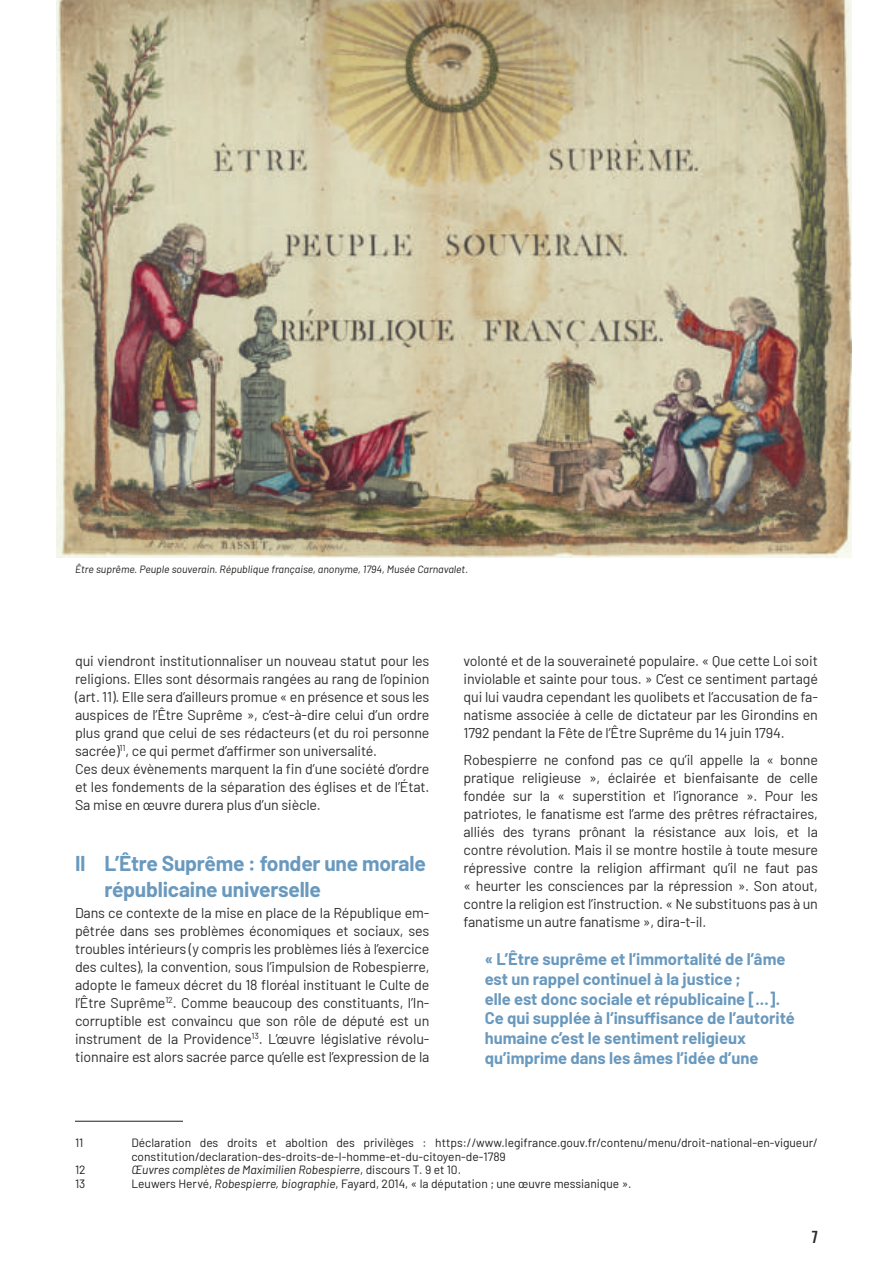
<style>
.page{position:relative;width:893px;height:1263px;background:#fff}
.page>*{position:absolute;margin:0;border:0;box-sizing:border-box;transform-origin:0 0}
.t1{font:700 21px/25.2px "Barlow";letter-spacing:-.01em;color:#6a99be}
.t2{font:700 16.5px/19.8px "Barlow";color:#6a99be}
.t3{font:500 15px "Oswald";color:#2e2d2c}
.t4{font:14.25px/18px "Barlow";letter-spacing:-.01em;color:#2e2d2c;text-align:justify}
.t5{font:12px/13.5px "Barlow";color:#1d1d1b}
.t6{font:italic 12px "Barlow";color:#1d1d1b}
.t7{font:italic 10.5px "Barlow";color:#1d1d1b}
.s1{font-style:normal}
.s2{font-style:italic}
</style>
<div class="page">
<img style="left:57px;top:0;width:795px;height:557px">
<hr style="left:75px;top:1121px;width:108px;height:1px;background:#1d1d1b">
<p class="t7" style="left:75px;top:562px;width:395px">Être suprême. Peuple souverain. République française, anonyme, 1794, Musée Carnavalet.</p>
<p class="t4" style="left:75px;top:651px;width:356px;text-align:left">qui viendront institutionnaliser un nouveau statut pour les religions. Elles sont désormais rangées au rang de l’opinion (art. 11). Elle sera d’ailleurs promue « en présence et sous les auspices de l’Être Suprême », c’est-à-dire celui d’un ordre plus grand que celui de ses rédacteurs (et du roi personne sacrée)<sup>11</sup>, ce qui permet d’affirmer son universalité.<br>Ces deux évènements marquent la fin d’une société d’ordre et les fondements de la séparation des églises et de l’État.<br>Sa mise en œuvre durera plus d’un siècle.</p>
<h1 class="t1" style="left:104px;top:849px;width:323px;text-indent:-29px">II L’Être Suprême : fonder une morale républicaine universelle</h1>
<p class="t4" style="left:75px;top:905px;width:356px">Dans ce contexte de la mise en place de la République em&shy;pêtrée dans ses problèmes économiques et sociaux, ses troubles intérieurs (y compris les problèmes liés à l’exercice des cultes), la convention, sous l’impulsion de Robespierre, adopte le fameux décret du 18 floréal instituant le Culte de l’Être Suprême<sup>12</sup>. Comme beaucoup des constituants, l’In&shy;corruptible est convaincu que son rôle de député est un instrument de la Providence<sup>13</sup>. L’œuvre législative révolu&shy;tionnaire est alors sacrée parce qu’elle est l’expression de la</p>
<p class="t4" style="left:463px;top:651px;width:356px">volonté et de la souveraineté populaire. « Que cette Loi soit inviolable et sainte pour tous. » C’est ce sentiment partagé qui lui vaudra cependant les quolibets et l’accusation de fa&shy;natisme associée à celle de dictateur par les Girondins en 1792 pendant la Fête de l’Être Suprême du 14 juin 1794.</p>
<p class="t4" style="left:463px;top:750px;width:356px">Robespierre ne confond pas ce qu’il appelle la « bonne pratique religieuse », éclairée et bienfaisante de celle fondée sur la « superstition et l’ignorance ». Pour les patriotes, le fanatisme est l’arme des prêtres réfractaires, alliés des tyrans prônant la résistance aux lois, et la contre révolution. Mais il se montre hostile à toute mesure répressive contre la religion affirmant qu’il ne faut pas « heurter les consciences par la répression ». Son atout, contre la religion est l’instruction. « Ne substituons pas à un fanatisme un autre fanatisme », dira-t-il.</p>
<p class="t2" style="left:485px;top:948px;width:312px">« L’Être suprême et l’immortalité de l’âme est un rappel continuel à la justice ;<br>elle est donc sociale et républicaine [...].<br>Ce qui supplée à l’insuffisance de l’autorité humaine c’est le sentiment religieux qu’imprime dans les âmes l’idée d’une</p>
<p class="t5" style="left:75px;top:1135px;width:10px">11</p>
<p class="t5" style="left:131px;top:1135px;width:688px">Déclaration des droits et aboltion des privilèges : https://www.legifrance.gouv.fr/contenu/menu/droit-national-en-vigueur/ constitution/declaration-des-droits-de-l-homme-et-du-citoyen-de-1789</p>
<p class="t5" style="left:75px;top:1162px;width:12px">12</p>
<p class="t6" style="left:131px;top:1161px;width:331px">Œuvres complètes de Maximilien Robespierre<span class="s1">, discours T. 9 et 10.</span></p>
<p class="t5" style="left:75px;top:1176px;width:12px">13</p>
<p class="t5" style="left:131px;top:1176px;width:502px">Leuwers Hervé, <span class="s2">Robespierre, biographie</span>, Fayard, 2014, « la députation ; une œuvre messianique ».</p>
<p class="t3" style="left:812px;top:1229px;width:8px">7</p>
</div>
